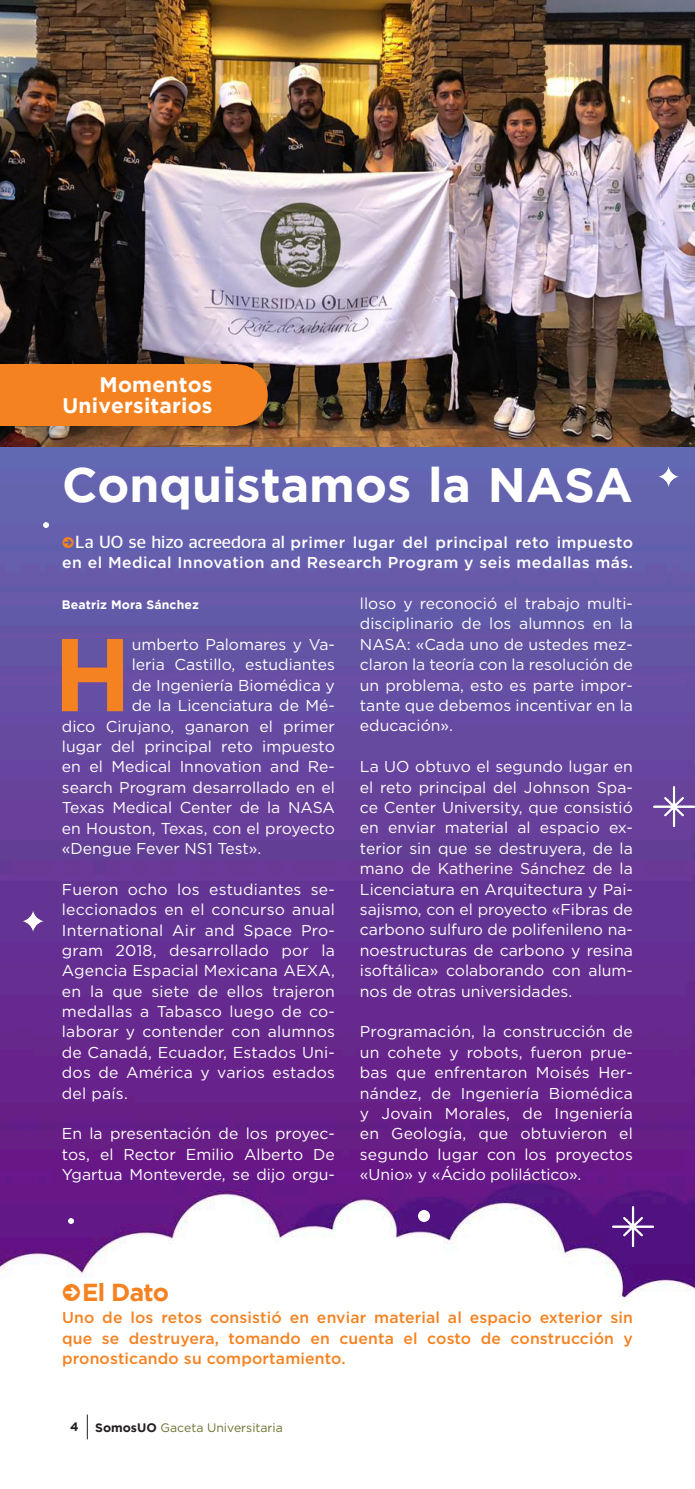
<style>
.page{position:relative;width:695px;height:1489px;background:#fff}
.page>*{position:absolute;margin:0;border:0;box-sizing:border-box;transform-origin:0 0}
.t1{font:700 103.08px "Gotham";color:#f58220}
.t2{font:700 48.12px "Gotham";color:#fff}
.Br_Texto{font:700 24.5px "Gotham";letter-spacing:-.03em;color:#f58220}
.t3{font:700 21px/21px "Gotham";letter-spacing:.01em;color:#fff;text-align:right}
.t4{font:15.75px/20.3px "Gotham";color:#fff;text-align:justify}
.t5{font:500 15.75px/20.3px "Gotham";letter-spacing:.01em;color:#f58220;text-align:justify}
.t6{font:500 15.75px/20.3px "Gotham";letter-spacing:.025em;color:#fff;text-align:right}
.t7{font:12.25px "Gotham";color:#6e712e}
.t8{font:700 12.25px "Gotham";letter-spacing:.01em;color:#fff}
.t9{font:700 12.25px "Gotham";color:#231f20}
.s1{font-family:"Stag Sans";font-weight:400;font-size:17.5px}
.s2{font-weight:700;color:#231f20}
</style>
<div class="page">
<svg style="left:87px;top:1414px;width:1px;height:25px"></svg>
<img style="left:0;top:446px;width:694px;height:858px">
<img style="left:0;top:0;width:694px;height:446px">
<div style="left:207px;top:364px;width:61px;height:61px;background:#f58220;border-radius:50%"></div>
<div style="left:0;top:364px;width:237px;height:61px;background:#f58220"></div>
<img style="left:653px;top:786px;width:41px;height:40px">
<img style="left:612px;top:1206px;width:41px;height:40px">
<img style="left:658px;top:466px;width:20px;height:21px">
<img style="left:23px;top:910px;width:20px;height:21px">
<svg style="left:418px;top:1210px;width:11px;height:11px"></svg>
<svg style="left:68px;top:1218px;width:6px;height:5px"></svg>
<svg style="left:43px;top:522px;width:6px;height:5px"></svg>
<svg style="left:63px;top:537px;width:11px;height:11px"></svg>
<svg style="left:63px;top:1283px;width:17px;height:17px"></svg>
<p class="t3" style="left:62px;top:374px;width:151px">Momentos<br>Universitarios</p>
<p class="t2" style="left:62px;top:456px;width:572px">Conquistamos la NASA</p>
<p class="t6" style="left:62px;top:532px;width:572px"><span class="s1">La UO se hizo acreedora al</span> primer lugar del principal reto impuesto en el Medical Innovation and Research Program y seis medallas más.</p>
<p class="t8" style="left:62px;top:597px;width:138px">Beatriz Mora Sánchez</p>
<p class="t1" style="left:53px;top:615px;width:80px">H</p>
<p class="t4" style="left:132px;top:634px;width:205px">umberto Palomares y Va-</p>
<p class="t4" style="left:132px;top:654px;width:205px">leria Castillo, estudiantes</p>
<p class="t4" style="left:132px;top:674px;width:205px">de Ingeniería Biomédica y</p>
<p class="t4" style="left:132px;top:695px;width:205px">de la Licenciatura de Mé-</p>
<p class="t4" style="left:62px;top:715px;width:274px">dico Cirujano, ganaron el primer</p>
<p class="t4" style="left:62px;top:736px;width:274px">lugar del principal reto impuesto</p>
<p class="t4" style="left:62px;top:756px;width:274px">en el Medical Innovation and Re-</p>
<p class="t4" style="left:62px;top:776px;width:274px">search Program desarrollado en el</p>
<p class="t4" style="left:62px;top:797px;width:274px">Texas Medical Center de la NASA</p>
<p class="t4" style="left:62px;top:817px;width:274px">en Houston, Texas, con el proyecto</p>
<p class="t4" style="left:62px;top:837px;width:201px">«Dengue Fever NS1 Test».</p>
<p class="t4" style="left:62px;top:878px;width:274px">Fueron ocho los estudiantes se&shy;leccionados en el concurso anual International Air and Space Pro&shy;gram 2018, desarrollado por la Agencia Espacial Mexicana AEXA, en la que siete de ellos trajeron medallas a Tabasco luego de co&shy;laborar y contender con alumnos de Canadá, Ecuador, Estados Uni&shy;dos de América y varios estados del país.</p>
<p class="t4" style="left:62px;top:1123px;width:274px">En la presentación de los proyec&shy;tos, el Rector Emilio Alberto De Ygartua Monteverde, se dijo orgu-</p>
<p class="t4" style="left:360px;top:593px;width:274px">lloso y reconoció el trabajo multi&shy;disciplinario de los alumnos en la NASA: «Cada uno de ustedes mez&shy;claron la teoría con la resolución de un problema, esto es parte impor&shy;tante que debemos incentivar en la educación».</p>
<p class="t4" style="left:360px;top:756px;width:274px">La UO obtuvo el segundo lugar en el reto principal del Johnson Spa&shy;ce Center University, que consistió en enviar material al espacio ex&shy;terior sin que se destruyera, de la mano de Katherine Sánchez de la Licenciatura en Arquitectura y Pai&shy;sajismo, con el proyecto «Fibras de carbono sulfuro de polifenileno na&shy;noestructuras de carbono y resina isoftálica» colaborando con alum&shy;nos de otras universidades.</p>
<p class="t4" style="left:360px;top:1021px;width:274px">Programación, la construcción de un cohete y robots, fueron prue&shy;bas que enfrentaron Moisés Her&shy;nández, de Ingeniería Biomédica y Jovain Morales, de Ingeniería en Geología, que obtuvieron el segundo lugar con los proyectos «Unio» y «Ácido poliláctico».</p>
<p class="Br_Texto" style="left:82px;top:1277px;width:88px">El Dato</p>
<p class="t5" style="left:62px;top:1307px;width:572px">Uno de los retos consistió en enviar material al espacio exterior sin que se destruyera, tomando en cuenta el costo de construcción y pronosticando su comportamiento.</p>
<p class="t9" style="left:70px;top:1419px;width:10px">4</p>
<p class="t7" style="left:95px;top:1419px;width:189px"><span class="s2">SomosUO</span> Gaceta Universitaria</p>
</div>
